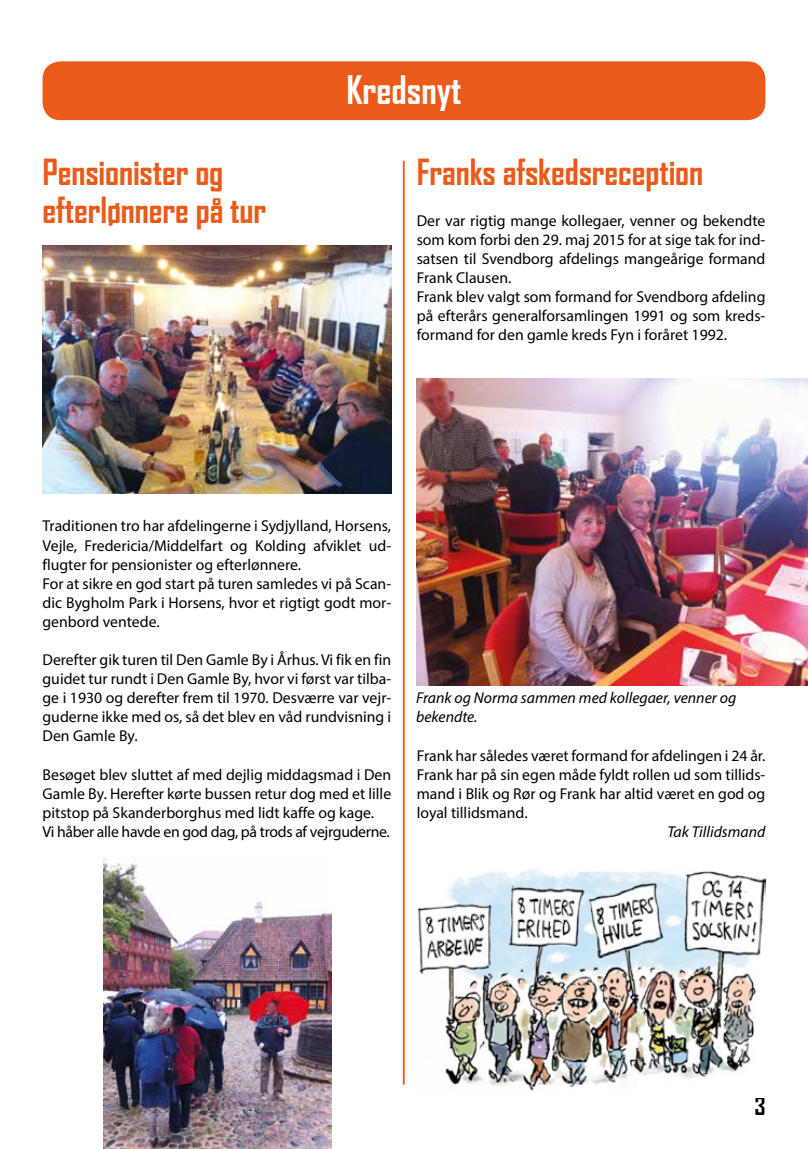
<style>
.page{position:relative;width:808px;height:1149px;background:#fff}
.page>*{position:absolute;margin:0;border:0;box-sizing:border-box;transform-origin:0 0}
.t1{font:700 37.5px "Agency FB";color:#fff}
.t2{font:700 34.5px/38.1px "Agency FB";letter-spacing:-.005em;color:#ea5a19}
.t3{font:700 24px "Agency FB";color:#000}
.t4{font:15.75px/19px "Myriad Pro";color:#000}
.t5{font:italic 15.75px/19px "Myriad Pro";color:#000}
</style>
<div class="page">
<img style="left:416px;top:378px;width:392px;height:307px">
<hr style="left:403px;top:161px;width:1px;height:923px;background:#ea5a19">
<img style="left:103px;top:857px;width:228px;height:291px">
<img style="left:43px;top:245px;width:348px;height:248px">
<img style="left:417px;top:869px;width:348px;height:222px">
<div style="left:43px;top:61px;width:722px;height:59px;background:#ea5a19;border-radius:18px"></div>
<h2 class="t2" style="left:43px;top:152px;width:225px">Pensionister og efterlønnere på tur</h2>
<h1 class="t1" style="left:346px;top:67px;width:117px">Kredsnyt</h1>
<h2 class="t2" style="left:417px;top:152px;width:288px">Franks afskedsreception</h2>
<p class="t4" style="left:417px;top:211px;width:350px">Der var rigtig mange kollegaer, venner og bekendte som kom forbi den 29. maj 2015 for at sige tak for ind&shy;satsen til Svendborg afdelings mangeårige formand Frank Clausen.<br>Frank blev valgt som formand for Svendborg afdeling på efterårs generalforsamlingen 1991 og som kreds&shy;formand for den gamle kreds Fyn i foråret 1992.</p>
<p class="t4" style="left:43px;top:516px;width:350px">Traditionen tro har afdelingerne i Sydjylland, Horsens, Vejle, Fredericia/Middelfart og Kolding afviklet ud&shy;flugter for pensionister og efterlønnere.<br>For at sikre en god start på turen samledes vi på Scan&shy;dic Bygholm Park i Horsens, hvor et rigtigt godt mor&shy;genbord ventede.</p>
<p class="t4" style="left:43px;top:649px;width:350px;text-align:justify">Derefter gik turen til Den Gamle By i Århus. Vi fik en fin guidet tur rundt i Den Gamle By, hvor vi først var tilba&shy;ge i 1930 og derefter frem til 1970. Desværre var vejr&shy;guderne ikke med os, så det blev en våd rundvisning i Den Gamle By.</p>
<p class="t4" style="left:43px;top:764px;width:350px">Besøget blev sluttet af med dejlig middagsmad i Den Gamle By. Herefter kørte bussen retur dog med et lille pitstop på Skanderborghus med lidt kaffe og kage.<br>Vi håber alle havde en god dag, på trods af vejrguderne.</p>
<p class="t5" style="left:416px;top:688px;width:322px">Frank og Norma sammen med kollegaer, venner og bekendte.</p>
<p class="t4" style="left:417px;top:745px;width:350px;text-align:justify">Frank har således været formand for afdelingen i 24 år.<br>Frank har på sin egen måde fyldt rollen ud som tillids&shy;mand i Blik og Rør og Frank har altid været en god og loyal tillidsmand.</p>
<p class="t5" style="left:667px;top:821px;width:100px">Tak Tillidsmand</p>
<h3 class="t3" style="left:754px;top:1090px;width:13px">3</h3>
</div>
